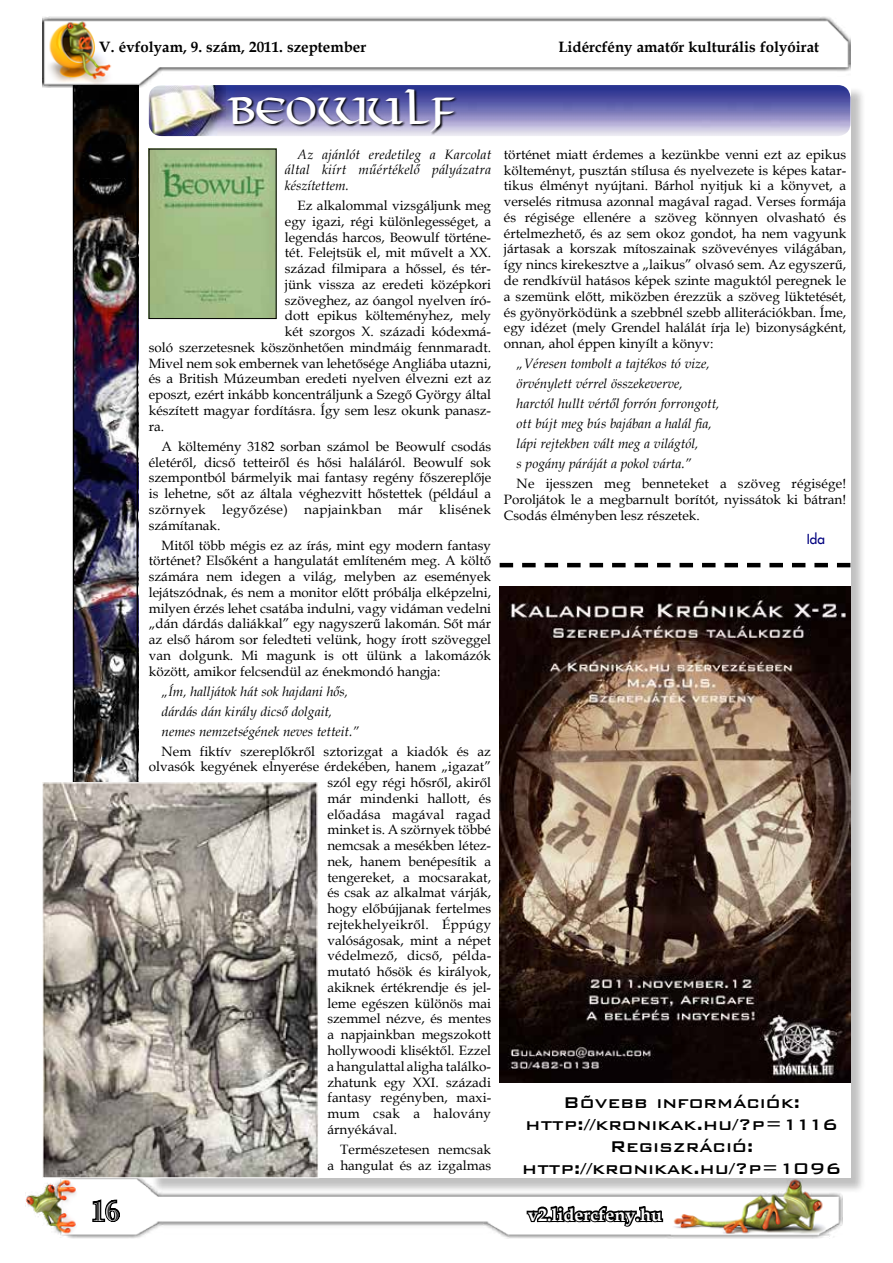
<style>
.page{position:relative;width:893px;height:1263px;background:#fff}
.page>*{position:absolute;margin:0;border:0;box-sizing:border-box;transform-origin:0 0}
.t1{font:36px "Viking";color:#fff}
.t2{font:27px "Casper Open Face";color:#fff}
.t3{font:500 20.7px/22px "Bank Gothic BT";color:#000;text-align:center}
.t4{font:700 18px "Book Antiqua";color:#fff}
.t5{font:700 15px "Book Antiqua";color:#000}
.t6{font:13.5px/15.8px "Book Antiqua";color:#000;text-align:justify}
.t7{font:italic 13.5px/20px "Book Antiqua";color:#000}
.t8{font:13.5px "Book Antiqua";letter-spacing:.02em;color:#000}
.t9{font:13.5px "Fujiyama 2";color:#00007f}
</style>
<div class="page">
<img style="left:43px;top:17px;width:807px;height:70px">
<img style="left:26px;top:1175px;width:816px;height:64px">
<svg style="left:99px;top:40px;width:268px;height:16px"></svg>
<svg style="left:558px;top:40px;width:262px;height:16px"></svg>
<svg style="left:73px;top:1196px;width:49px;height:34px"></svg>
<svg style="left:525px;top:1204px;width:140px;height:27px"></svg>
<img style="left:74px;top:85px;width:63px;height:698px">
<hr style="left:137px;top:85px;width:1px;height:1093px;background:#000">
<hr style="left:73px;top:85px;width:1px;height:1093px;background:#000">
<div style="left:151px;top:87px;width:716px;height:1107px;background:#000;opacity:.25"></div>
<div style="left:149px;top:85px;width:701px;height:1093px;background:#fff"></div>
<img style="left:149px;top:85px;width:701px;height:51px">
<svg style="left:226px;top:89px;width:232px;height:46px;background:#676795"></svg>
<img style="left:151px;top:151px;width:123px;height:166px">
<img style="left:500px;top:586px;width:350px;height:497px">
<img style="left:45px;top:785px;width:272px;height:391px">
<div style="left:43px;top:783px;width:276px;height:395px;border:1px solid #fff"></div>
<svg style="left:500px;top:563px;width:350px;height:4px"></svg>
<p class="t5" style="left:99px;top:36px;width:268px">V. évfolyam, 9. szám, 2011. szeptember</p>
<p class="t5" style="left:558px;top:36px;width:262px">Lidércfény amatőr kulturális folyóirat</p>
<h1 class="t1" style="left:226px;top:81px;width:231px">BEOWULF</h1>
<p class="t7" style="left:285px;top:146px;width:208px;line-height:15.8px;text-align:justify;text-indent:13px">Az ajánlót eredetileg a Karcolat által kiírt műértékelő pályázatra készítettem.</p>
<p class="t6" style="left:298px;top:197px;width:195px">Ez alkalommal vizsgáljunk meg</p>
<p class="t6" style="left:285px;top:213px;width:208px">egy igazi, régi különlegességet, a</p>
<p class="t6" style="left:285px;top:229px;width:208px">legendás harcos, Beowulf történe-</p>
<p class="t6" style="left:285px;top:245px;width:208px">tét. Felejtsük el, mit művelt a XX.</p>
<p class="t6" style="left:285px;top:260px;width:208px">század filmipara a hőssel, és tér-</p>
<p class="t6" style="left:285px;top:276px;width:208px">jünk vissza az eredeti középkori</p>
<p class="t6" style="left:285px;top:292px;width:208px">szöveghez, az óangol nyelven író-</p>
<p class="t6" style="left:285px;top:308px;width:208px">dott epikus költeményhez, mely</p>
<p class="t6" style="left:285px;top:323px;width:208px">két szorgos X. századi kódexmá-</p>
<p class="t6" style="left:149px;top:339px;width:344px">soló szerzetesnek köszönhetően mindmáig fennmaradt.</p>
<p class="t6" style="left:149px;top:355px;width:344px">Mivel nem sok embernek van lehetősége Angliába utazni,</p>
<p class="t6" style="left:149px;top:371px;width:344px">és a British Múzeumban eredeti nyelven élvezni ezt az</p>
<p class="t6" style="left:149px;top:386px;width:344px">eposzt, ezért inkább koncentráljunk a Szegő György által</p>
<p class="t6" style="left:149px;top:402px;width:344px">készített magyar fordításra. Így sem lesz okunk panasz-</p>
<p class="t6" style="left:149px;top:418px;width:17px">ra.</p>
<p class="t6" style="left:149px;top:438px;width:344px;text-indent:13px">A költemény 3182 sorban számol be Beowulf csodás életéről, dicső tetteiről és hősi haláláról. Beowulf sok szempontból bármelyik mai fantasy regény főszereplője is lehetne, sőt az általa véghezvitt hőstettek (például a szörnyek legyőzése) napjainkban már klisének számítanak.</p>
<p class="t6" style="left:149px;top:537px;width:344px;text-indent:13px">Mitől több mégis ez az írás, mint egy modern fantasy történet? Elsőként a hangulatát említeném meg. A költő számára nem idegen a világ, melyben az események lejátszódnak, és nem a monitor előtt próbálja elképzelni, milyen érzés lehet csatába indulni, vagy vidáman vedelni „dán dárdás daliákkal” egy nagyszerű lakomán. Sőt már az első három sor feledteti velünk, hogy írott szöveggel van dolgunk. Mi magunk is ott ülünk a lakomázók között, amikor felcsendül az énekmondó hangja:</p>
<p class="t7" style="left:162px;top:681px;width:199px">„Ím, halljátok hát sok hajdani hős, dárdás dán király dicső dolgait, nemes nemzetségének neves tetteit.”</p>
<p class="t6" style="left:162px;top:743px;width:331px">Nem fiktív szereplőkről sztorizgat a kiadók és az</p>
<p class="t6" style="left:149px;top:759px;width:344px">olvasók kegyének elnyerése érdekében, hanem „igazat”</p>
<p class="t6" style="left:327px;top:774px;width:165px">szól egy régi hősről, akiről</p>
<p class="t6" style="left:327px;top:790px;width:165px">már mindenki hallott, és</p>
<p class="t6" style="left:327px;top:806px;width:165px">előadása magával ragad</p>
<p class="t6" style="left:327px;top:822px;width:165px">minket is. A szörnyek többé</p>
<p class="t6" style="left:327px;top:837px;width:165px">nemcsak a mesékben létez-</p>
<p class="t6" style="left:327px;top:853px;width:165px">nek, hanem benépesítik a</p>
<p class="t6" style="left:327px;top:869px;width:165px">tengereket, a mocsarakat,</p>
<p class="t6" style="left:327px;top:885px;width:165px">és csak az alkalmat várják,</p>
<p class="t6" style="left:327px;top:900px;width:165px">hogy előbújjanak fertelmes</p>
<p class="t8" style="left:327px;top:915px;width:165px">rejtekhelyeikről. Éppúgy</p>
<p class="t6" style="left:327px;top:932px;width:165px">valóságosak, mint a népet</p>
<p class="t6" style="left:327px;top:948px;width:165px">védelmező, dicső, példa-</p>
<p class="t6" style="left:327px;top:963px;width:165px">mutató hősök és királyok,</p>
<p class="t6" style="left:327px;top:979px;width:165px">akiknek értékrendje és jel-</p>
<p class="t6" style="left:327px;top:995px;width:165px">leme egészen különös mai</p>
<p class="t6" style="left:327px;top:1011px;width:165px">szemmel nézve, és mentes</p>
<p class="t6" style="left:327px;top:1026px;width:165px">a napjainkban megszokott</p>
<p class="t6" style="left:327px;top:1042px;width:165px">hollywoodi kliséktől. Ezzel</p>
<p class="t6" style="left:327px;top:1058px;width:165px">a hangulattal aligha találko-</p>
<p class="t6" style="left:327px;top:1074px;width:165px">zhatunk egy XXI. századi</p>
<p class="t6" style="left:327px;top:1089px;width:165px">fantasy regényben, maxi-</p>
<p class="t8" style="left:327px;top:1104px;width:165px">mum csak a halovány</p>
<p class="t6" style="left:327px;top:1121px;width:71px">árnyékával.</p>
<p class="t6" style="left:327px;top:1141px;width:165px;text-align:right">Természetesen nemcsak<br>a hangulat és az izgalmas</p>
<p class="t6" style="left:504px;top:146px;width:344px">történet miatt érdemes a kezünkbe venni ezt az epikus költeményt, pusztán stílusa és nyelvezete is képes katar&shy;tikus élményt nyújtani. Bárhol nyitjuk ki a könyvet, a verselés ritmusa azonnal magával ragad. Verses formája és régisége ellenére a szöveg könnyen olvasható és értelmezhető, és az sem okoz gondot, ha nem vagyunk jártasak a korszak mítoszainak szövevényes világában, így nincs kirekesztve a „laikus” olvasó sem. Az egyszerű, de rendkívül hatásos képek szinte maguktól peregnek le a szemünk előtt, miközben érezzük a szöveg lüktetését, és gyönyörködünk a szebbnél szebb alliterációkban. Íme, egy idézet (mely Grendel halálát írja le) bizonyságként, onnan, ahol éppen kinyílt a könyv:</p>
<p class="t7" style="left:517px;top:353px;width:204px">„Véresen tombolt a tajtékos tó vize, örvénylett vérrel összekeverve, harctól hullt vértől forrón forrongott, ott bújt meg bús bajában a halál fia, lápi rejtekben vált meg a világtól,<br>s pogány páráját a pokol várta.”</p>
<p class="t6" style="left:504px;top:475px;width:344px;text-indent:13px">Ne ijesszen meg benneteket a szöveg régisége!<br>Poroljátok le a megbarnult borítót, nyissátok ki bátran!<br>Csodás élményben lesz részetek.</p>
<p class="t9" style="left:807px;top:529px;width:20px">Ida</p>
<h3 class="t3" style="left:522px;top:1091px;width:321px">Bõvebb információk: http://kronikak.hu/?p=1116<br>Regiszráció: http://kronikak.hu/?p=1096</h3>
<h2 class="t2" style="left:91px;top:1196px;width:30px">16</h2>
<h3 class="t4" style="left:528px;top:1202px;width:135px">v2.lidercfeny.hu</h3>
</div>
